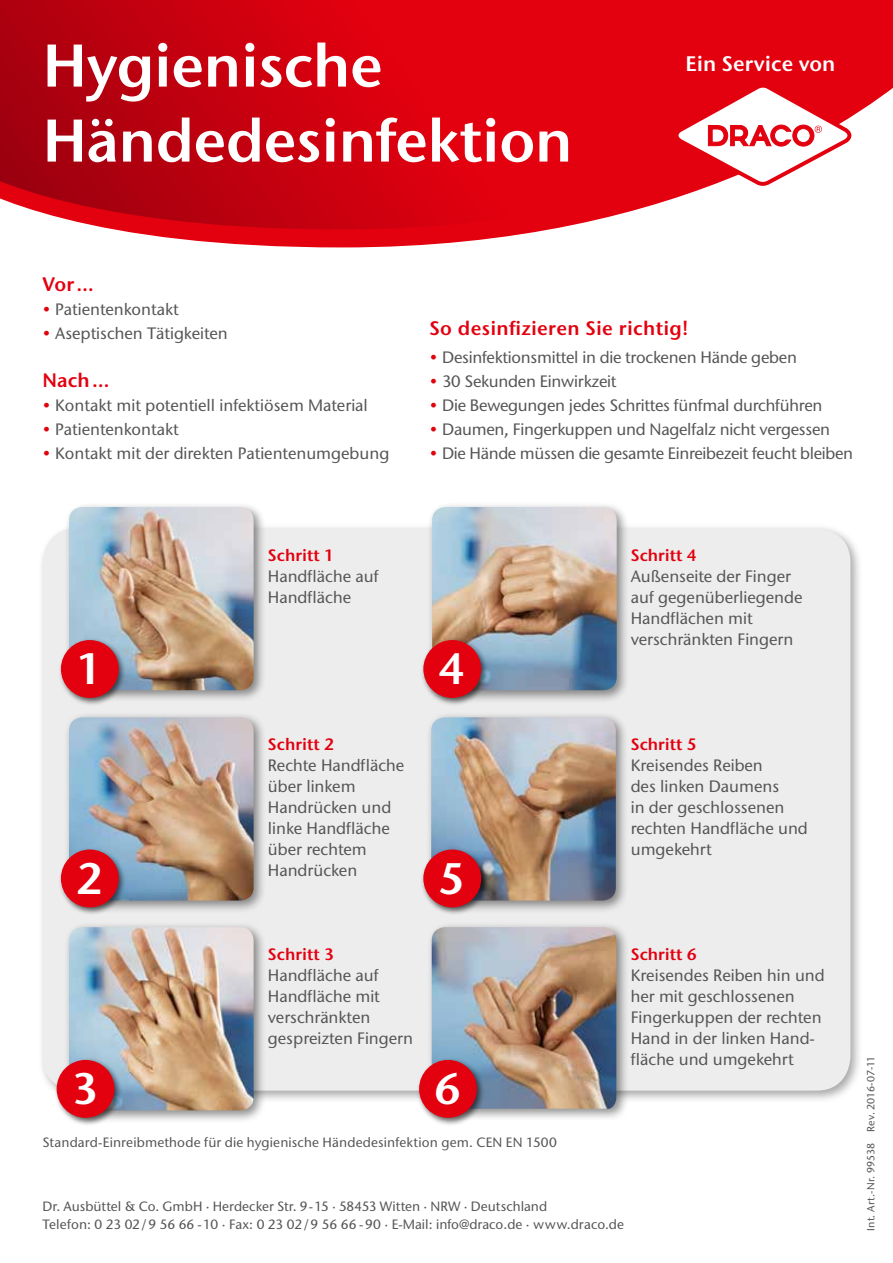
<style>
.page{position:relative;width:893px;height:1263px;background:#fff}
.page>*{position:absolute;margin:0;border:0;box-sizing:border-box;transform-origin:0 0}
.t1{font:600 60px/75px "Stone Sans ITC Std";letter-spacing:-.01em;color:#fff}
.t2{font:600 43.95px "Stone Sans ITC Std";color:#fff}
.t3{font:600 21px "Stone Sans ITC Std";color:#fff}
.t4{font:600 19.5px "Stone Sans ITC Std";letter-spacing:.01em;color:#e3000f}
.t5{font:500 16.5px/21px "Stone Sans ITC Std";color:#565656}
.t6{font:500 16.5px "Stone Sans ITC Std";letter-spacing:-.02em;color:#565656}
.t7{font:600 16.5px "Stone Sans ITC Std";color:#e3000f}
.t8{font:500 13.5px/18.8px "Stone Sans ITC Std";letter-spacing:.005em;color:#565656}
.t9{font:500 10.5px "Stone Sans ITC Std";letter-spacing:.01em;color:#565656}
.s1{color:#e3000f}
</style>
<div class="page">
<svg style="left:112px;top:229px;width:440px;height:18px;fill:#e3000f"></svg>
<svg style="left:0;top:0;width:893px;height:229px;background:#d51523"></svg>
<div style="left:37px;top:523px;width:826px;height:580px;background:#000;opacity:.35"></div>
<div style="left:43px;top:529px;width:807px;height:561px;background:#ededed;border-radius:34px"></div>
<div style="left:64px;top:502px;width:202px;height:200px;background:#000;opacity:.45"></div>
<img style="left:69px;top:507px;width:185px;height:183px">
<div style="left:64px;top:712px;width:203px;height:201px;background:#000;opacity:.45"></div>
<img style="left:69px;top:717px;width:185px;height:183px">
<div style="left:64px;top:922px;width:203px;height:201px;background:#000;opacity:.45"></div>
<img style="left:69px;top:927px;width:185px;height:183px">
<div style="left:58px;top:637px;width:69px;height:69px;background:#000;opacity:.59"></div>
<div style="left:61px;top:640px;width:58px;height:58px;background:#e3000f;border-radius:50%"></div>
<div style="left:58px;top:847px;width:69px;height:69px;background:#000;opacity:.59"></div>
<div style="left:61px;top:849px;width:58px;height:58px;background:#e3000f;border-radius:50%"></div>
<div style="left:54px;top:1057px;width:69px;height:69px;background:#000;opacity:.59"></div>
<div style="left:57px;top:1060px;width:58px;height:58px;background:#e3000f;border-radius:50%"></div>
<div style="left:427px;top:502px;width:203px;height:201px;background:#000;opacity:.45"></div>
<img style="left:432px;top:507px;width:185px;height:183px">
<div style="left:426px;top:712px;width:203px;height:201px;background:#000;opacity:.45"></div>
<img style="left:431px;top:717px;width:185px;height:183px">
<div style="left:426px;top:922px;width:203px;height:200px;background:#000;opacity:.45"></div>
<img style="left:432px;top:927px;width:184px;height:182px">
<svg style="left:675px;top:84px;width:176px;height:102px"></svg>
<div style="left:420px;top:637px;width:70px;height:69px;background:#000;opacity:.59"></div>
<div style="left:423px;top:640px;width:58px;height:58px;background:#e3000f;border-radius:50%"></div>
<div style="left:420px;top:847px;width:70px;height:69px;background:#000;opacity:.59"></div>
<div style="left:423px;top:849px;width:58px;height:58px;background:#e3000f;border-radius:50%"></div>
<div style="left:416px;top:1057px;width:69px;height:69px;background:#000;opacity:.59"></div>
<div style="left:419px;top:1060px;width:58px;height:58px;background:#e3000f;border-radius:50%"></div>
<h1 class="t1" style="left:43px;top:27px;width:532px">Hygienische<br>Händedesinfektion</h1>
<p class="t3" style="left:685px;top:51px;width:151px">Ein Service von</p>
<p class="t4" style="left:43px;top:272px;width:53px">Vor…</p>
<p class="t5" style="left:43px;top:298px;width:138px"><span class="s1">•</span> Patientenkontakt</p>
<p class="t5" style="left:43px;top:322px;width:187px"><span class="s1">•</span> Aseptischen Tätigkeiten</p>
<p class="t4" style="left:43px;top:368px;width:69px">Nach…</p>
<p class="t5" style="left:43px;top:394px;width:327px"><span class="s1">•</span> Kontakt mit potentiell infektiösem Material</p>
<p class="t5" style="left:43px;top:418px;width:138px"><span class="s1">•</span> Patientenkontakt</p>
<p class="t5" style="left:43px;top:442px;width:348px"><span class="s1">•</span> Kontakt mit der direkten Patientenumgebung</p>
<p class="t4" style="left:429px;top:315px;width:261px">So desinfizieren Sie richtig!</p>
<p class="t5" style="left:429px;top:346px;width:369px"><span class="s1">•</span> Desinfektionsmittel in die trockenen Hände geben</p>
<p class="t5" style="left:429px;top:370px;width:189px"><span class="s1">•</span> 30 Sekunden Einwirkzeit</p>
<p class="t5" style="left:429px;top:394px;width:395px"><span class="s1">•</span> Die Bewegungen jedes Schrittes fünfmal durchführen</p>
<p class="t5" style="left:429px;top:418px;width:402px"><span class="s1">•</span> Daumen, Fingerkuppen und Nagelfalz nicht vergessen</p>
<p class="t6" style="left:429px;top:443px;width:425px"><span class="s1">•</span> Die Hände müssen die gesamte Einreibezeit feucht bleiben</p>
<h2 class="t2" style="left:76px;top:641px;width:28px">1</h2>
<h2 class="t2" style="left:76px;top:851px;width:28px">2</h2>
<h2 class="t2" style="left:72px;top:1061px;width:28px">3</h2>
<p class="t7" style="left:268px;top:544px;width:68px">Schritt 1</p>
<p class="t5" style="left:268px;top:565px;width:112px">Handfläche auf<br>Handfläche</p>
<p class="t7" style="left:268px;top:734px;width:68px">Schritt 2</p>
<p class="t5" style="left:268px;top:754px;width:138px">Rechte Handfläche über linkem<br>Handrücken und linke Handfläche über rechtem<br>Handrücken</p>
<p class="t7" style="left:268px;top:943px;width:68px">Schritt 3</p>
<p class="t5" style="left:268px;top:964px;width:147px">Handfläche auf<br>Handfläche mit verschränkten gespreizten Fingern</p>
<h2 class="t2" style="left:438px;top:641px;width:28px">4</h2>
<h2 class="t2" style="left:438px;top:851px;width:28px">5</h2>
<h2 class="t2" style="left:434px;top:1061px;width:28px">6</h2>
<p class="t8" style="left:43px;top:1132px;width:516px">Standard-Einreibmethode für die hygienische Händedesinfektion gem. CEN EN 1500</p>
<p class="t7" style="left:631px;top:544px;width:68px">Schritt 4</p>
<p class="t5" style="left:631px;top:565px;width:173px">Außenseite der Finger auf gegenüberliegende<br>Handflächen mit verschränkten Fingern</p>
<p class="t7" style="left:631px;top:734px;width:68px">Schritt 5</p>
<p class="t5" style="left:631px;top:754px;width:179px">Kreisendes Reiben<br>des linken Daumens<br>in der geschlossenen rechten Handfläche und umgekehrt</p>
<p class="t7" style="left:631px;top:943px;width:68px">Schritt 6</p>
<p class="t5" style="left:631px;top:964px;width:195px">Kreisendes Reiben hin und her mit geschlossenen<br>Fingerkuppen der rechten<br>Hand in der linken Hand&shy;fläche und umgekehrt</p>
<p class="t8" style="left:43px;top:1196px;width:583px">Dr. Ausbüttel &amp; Co. GmbH · Herdecker Str. 9-15 · 58453 Witten · NRW · Deutschland<br>Telefon: 0 23 02/9 56 66 -10 · Fax: 0 23 02/9 56 66 - 90 · E-Mail: info@draco.de · www.draco.de</p>
<p class="t9" style="left:864px;top:1231px;width:176px;rotate:-90deg">Int. Art.-Nr. 99538 Rev. 2016-07-11</p>
</div>
